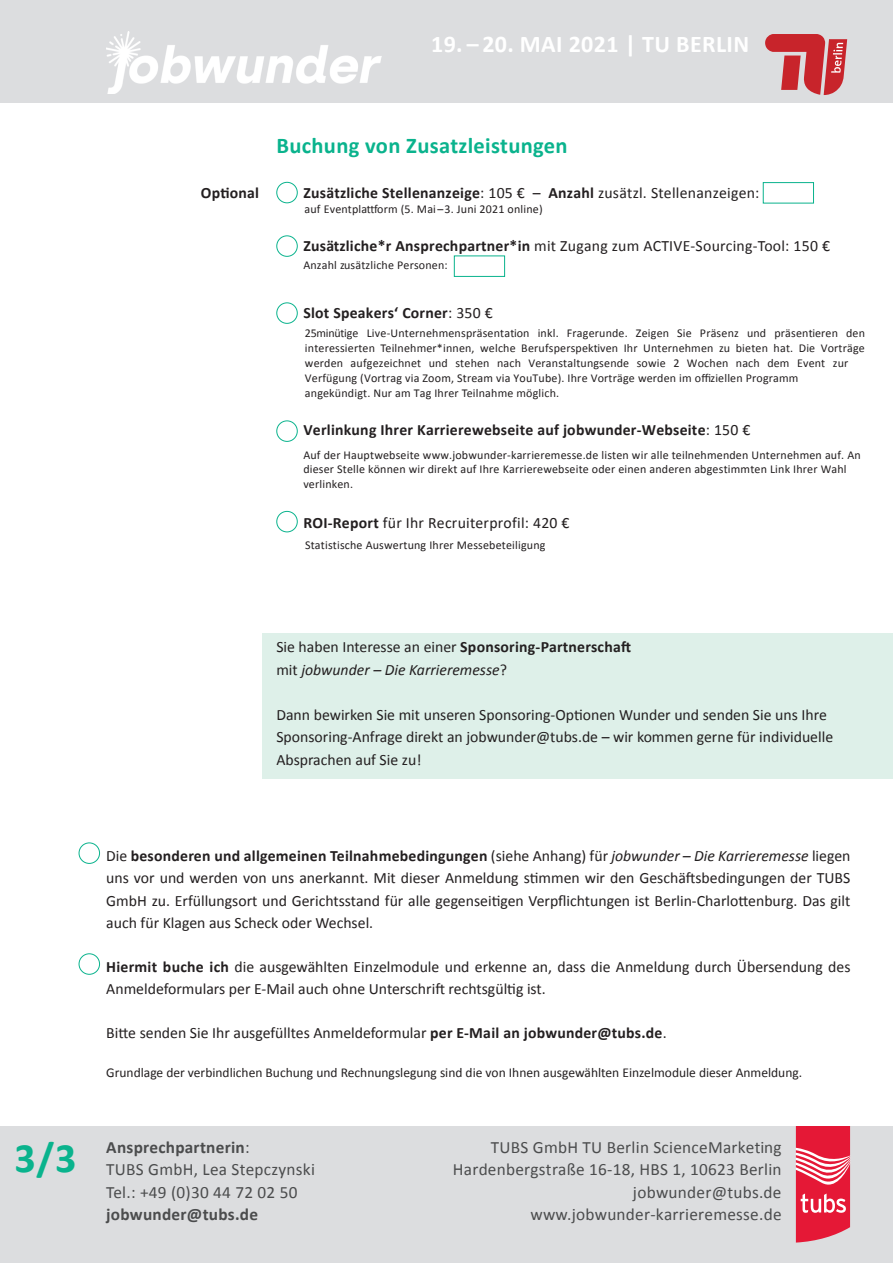
<style>
.page{position:relative;width:893px;height:1263px;background:#fff}
.page>*{position:absolute;margin:0;border:0;box-sizing:border-box;transform-origin:0 0}
.t1{font:700 42px "Calibri";color:#0ab38d}
.t2{font:700 24px "Calibri";letter-spacing:.015em;color:#fff}
.t3{font:700 22.5px "Calibri";letter-spacing:.015em;color:#0ab38d}
.t4{font:17.25px/22.5px "Calibri";letter-spacing:.015em;color:#4b4c4d;text-align:right}
.t5{font:700 17.25px "Calibri";letter-spacing:.015em;color:#4b4c4d}
.t6{font:15.75px/22.5px "Calibri";color:#231f20}
.t7{font:700 15.75px "Calibri";letter-spacing:.015em;color:#231f20}
.t8{font:13.5px "Calibri";color:#231f20}
.t9{font:12px/15px "Calibri";letter-spacing:.015em;color:#231f20}
.s1{font-weight:400}
.s2{font-weight:700}
.s3{font-style:italic}
</style>
<div class="page">
<div style="left:0;top:0;width:893px;height:102px;background:#dcdddf"></div>
<div style="left:0;top:1127px;width:893px;height:136px;background:#dcdddf"></div>
<svg style="left:796px;top:1127px;width:54px;height:115px;background:#e8455d"></svg>
<img style="left:106px;top:31px;width:276px;height:63px">
<svg style="left:765px;top:34px;width:82px;height:61px"></svg>
<div style="left:263px;top:634px;width:630px;height:145px;background:#def0e9"></div>
<div style="left:276px;top:182px;width:22px;height:21px;border:1px solid #0ab38d;border-radius:50%"></div>
<div style="left:276px;top:235px;width:22px;height:22px;border:1px solid #0ab38d;border-radius:50%"></div>
<div style="left:276px;top:302px;width:22px;height:22px;border:1px solid #0ab38d;border-radius:50%"></div>
<div style="left:276px;top:420px;width:22px;height:22px;border:1px solid #0ab38d;border-radius:50%"></div>
<div style="left:276px;top:511px;width:22px;height:21px;border:1px solid #0ab38d;border-radius:50%"></div>
<div style="left:454px;top:256px;width:51px;height:21px;border:1px solid #0ab38d"></div>
<div style="left:79px;top:842px;width:21px;height:22px;border:1px solid #0ab38d;border-radius:50%"></div>
<div style="left:79px;top:953px;width:21px;height:22px;border:1px solid #0ab38d;border-radius:50%"></div>
<div style="left:763px;top:182px;width:51px;height:21px;border:1px solid #0ab38d"></div>
<h2 class="t2" style="left:431px;top:29px;width:319px">19. – 20. MAI 2021 | TU BERLIN</h2>
<h3 class="t3" style="left:276px;top:132px;width:293px">Buchung von Zusatzleistungen</h3>
<p class="t7" style="left:201px;top:183px;width:60px">Optional</p>
<p class="t7" style="left:303px;top:183px;width:458px">Zusätzliche Stellenanzeige<span class="s1">: 105 € –</span> Anzahl <span class="s1">zusätzl. Stellenanzeigen:</span></p>
<p class="t9" style="left:305px;top:201px;width:240px">auf Eventplattform (5. Mai –3. Juni 2021 online)</p>
<p class="t6" style="left:303px;top:234px;width:528px"><span class="s2">Zusätzliche*r Ansprechpartner*in</span> mit Zugang zum ACTIVE-Sourcing-Tool: 150 €</p>
<p class="t9" style="left:303px;top:257px;width:146px">Anzahl zusätzliche Personen:</p>
<p class="t7" style="left:303px;top:303px;width:191px">Slot Speakers‘ Corner<span class="s1">: 350 €</span></p>
<p class="t9" style="left:305px;top:325px;width:562px">25minütige Live-Unternehmenspräsentation inkl. Fragerunde. Zeigen Sie Präsenz und präsentieren den interessierten Teilnehmer*innen, welche Berufsperspektiven Ihr Unternehmen zu bieten hat. Die Vorträge werden aufgezeichnet und stehen nach Veranstaltungsende sowie 2 Wochen nach dem Event zur Verfügung (Vortrag via Zoom, Stream via YouTube). Ihre Vorträge werden im offiziellen Programm angekündigt. Nur am Tag Ihrer Teilnahme möglich.</p>
<p class="t7" style="left:303px;top:419px;width:449px">Verlinkung Ihrer Karrierewebseite auf jobwunder-Webseite<span class="s1">: 150 €</span></p>
<p class="t9" style="left:303px;top:447px;width:559px;line-height:14.4px">Auf der Hauptwebseite www.jobwunder-karrieremesse.de listen wir alle teilnehmenden Unternehmen auf. An dieser Stelle können wir direkt auf Ihre Karrierewebseite oder einen anderen abgestimmten Link Ihrer Wahl verlinken.</p>
<p class="t6" style="left:303px;top:511px;width:268px"><span class="s2">ROI-Report</span> für Ihr Recruiterprofil: 420 €</p>
<p class="t9" style="left:305px;top:537px;width:242px">Statistische Auswertung Ihrer Messebeteiligung</p>
<p class="t6" style="left:276px;top:635px;width:356px">Sie haben Interesse an einer <span class="s2">Sponsoring-Partnerschaft </span>mit <span class="s3">j obwunder – Die Karrieremesse</span>?</p>
<p class="t6" style="left:276px;top:702px;width:558px">Dann bewirken Sie mit unseren Sponsoring-Optionen Wunder und senden Sie uns Ihre<br>Sponsoring-Anfrage direkt an jobwunder@tubs.de – wir kommen gerne für individuelle<br>Absprachen auf Sie zu!</p>
<h1 class="t1" style="left:15px;top:1132px;width:63px">3/3</h1>
<p class="t6" style="left:106px;top:843px;width:746px;text-align:justify">Die <span class="s2">besonderen und allgemeinen Teilnahmebedingungen</span> (siehe Anhang) für <span class="s3">j obwunder – Die Karrieremesse</span> liegen uns vor und werden von uns anerkannt. Mit dieser Anmeldung stimmen wir den Geschäftsbedingungen der TUBS GmbH zu. Erfüllungsort und Gerichtsstand für alle gegenseitigen Verpflichtungen ist Berlin-Charlottenburg. Das gilt auch für Klagen aus Scheck oder Wechsel.</p>
<p class="t6" style="left:106px;top:955px;width:746px"><span class="s2">Hiermit buche ich</span> die ausgewählten Einzelmodule und erkenne an, dass die Anmeldung durch Übersendung des<br>Anmeldeformulars per E-Mail auch ohne Unterschrift rechtsgültig ist.</p>
<p class="t6" style="left:106px;top:1021px;width:562px">Bitte senden Sie Ihr ausgefülltes Anmeldeformular <span class="s2">per E-Mail an jobwunder@tubs.de</span>.</p>
<p class="t8" style="left:106px;top:1064px;width:697px">Grundlage der verbindlichen Buchung und Rechnungslegung sind die von Ihnen ausgewählten Einzelmodule dieser Anmeldung.</p>
<p class="t4" style="left:106px;top:1135px;width:210px;text-align:left"><span class="s2">Ansprechpartnerin</span>:<br>TUBS GmbH, Lea Stepczynski<br>Tel.: +49 (0)30 44 72 02 50</p>
<p class="t5" style="left:106px;top:1204px;width:153px">jobwunder@tubs.de</p>
<p class="t4" style="left:453px;top:1135px;width:330px">TUBS GmbH TU Berlin ScienceMarketing Hardenbergstraße 16-18, HBS 1, 10623 Berlin jobwunder@tubs.de www.jobwunder-karrieremesse.de</p>
</div>
